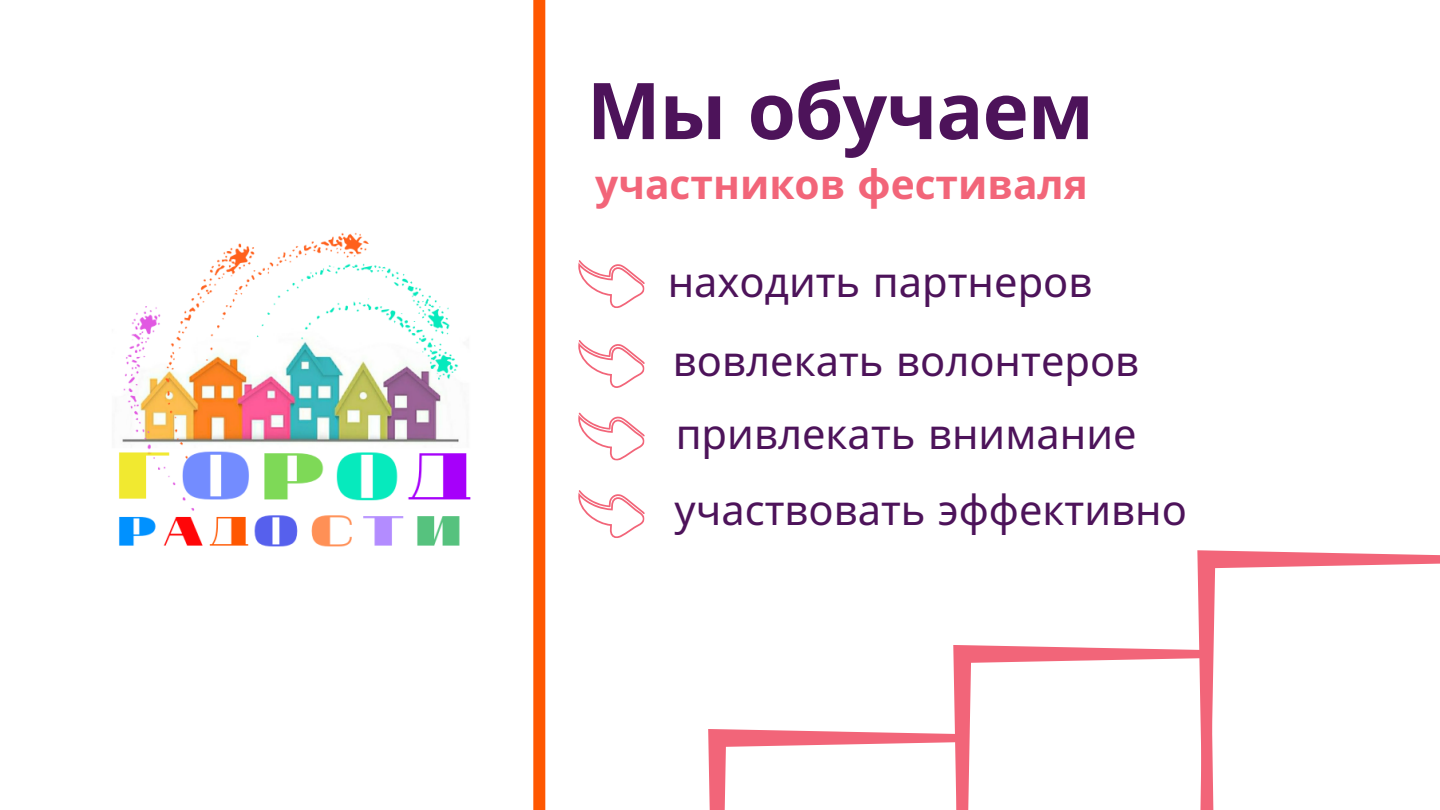
<style>
.page{position:relative;width:1440px;height:810px;background:#fff}
.page>*{position:absolute;margin:0;border:0;box-sizing:border-box;transform-origin:0 0}
.t1{font:700 78.3px "Noto Sans";letter-spacing:-.015em;color:#4d135a}
.t2{font:41.6px "Noto Sans";color:#4d135a}
.t3{font:700 40.7px "Noto Sans";color:#f26579}
</style>
<div class="page">
<div style="left:533px;top:0;width:12px;height:810px;background:#ff5700"></div>
<img style="left:119px;top:232px;width:352px;height:315px">
<svg style="left:708px;top:645px;width:489px;height:165px"></svg>
<svg style="left:1197px;top:550px;width:243px;height:260px"></svg>
<svg style="left:578px;top:260px;width:67px;height:48px"></svg>
<svg style="left:578px;top:340px;width:67px;height:48px"></svg>
<svg style="left:578px;top:490px;width:67px;height:48px"></svg>
<svg style="left:578px;top:412px;width:67px;height:49px"></svg>
<h1 class="t1" style="left:587px;top:55px;width:509px">Мы обучаем</h1>
<p class="t3" style="left:595px;top:156px;width:494px">участников фестиваля</p>
<p class="t2" style="left:668px;top:252px;width:426px">находить партнеров</p>
<p class="t2" style="left:673px;top:332px;width:468px">вовлекать волонтеров</p>
<p class="t2" style="left:676px;top:405px;width:462px">привлекать внимание</p>
<p class="t2" style="left:675px;top:480px;width:514px">участвовать эффективно</p>
</div>
